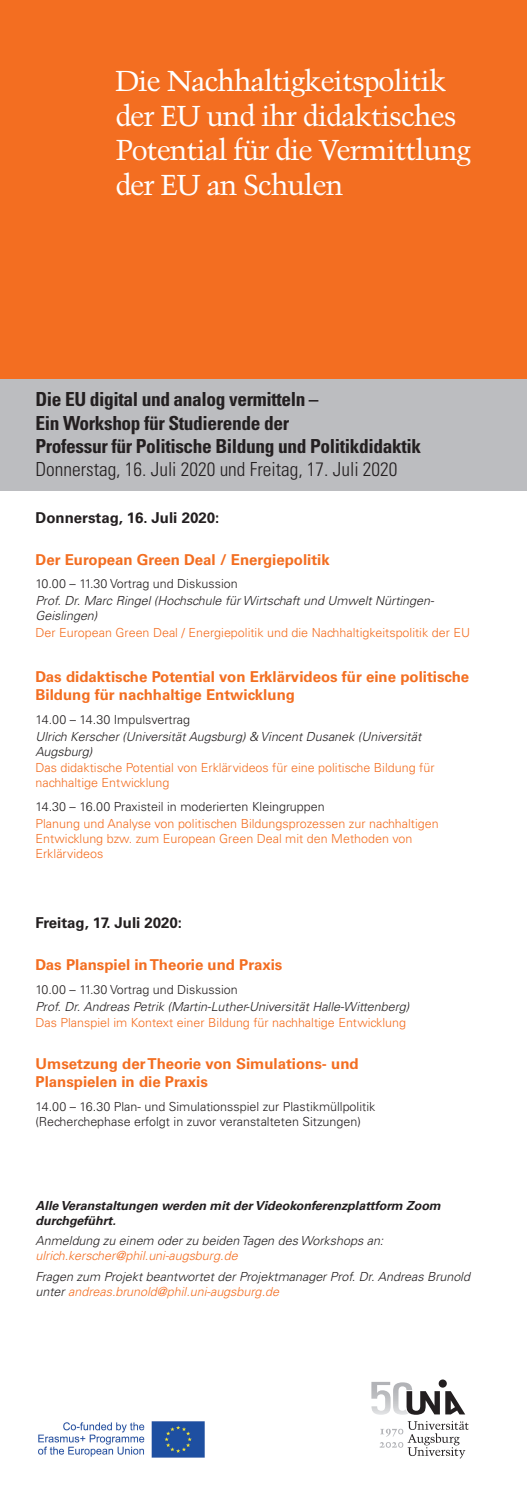
<style>
.page{position:relative;width:527px;height:1489px;background:#fff}
.page>*{position:absolute;margin:0;border:0;box-sizing:border-box;transform-origin:0 0}
.t1{font:28.75px/34.5px "Trump Mediaeval LT Std";letter-spacing:-.04em;color:#fff}
.t2{font:700 condensed 19.38px/23.2px "Univers LT Std";letter-spacing:-.02em;color:#231f20}
.t3{font:300 condensed 19.38px "Univers LT Std";color:#231f20}
.t4{font:700 15px/18px "Univers LT Std";color:#f36e21}
.t5{font:700 15px "Univers LT Std";color:#231f20}
.t6{font:italic 300 12.5px/15px "Univers LT Std";color:#231f20}
.t7{font:300 12.5px/15px "Univers LT Std";color:#f36e21}
.t8{font:300 12.5px/15px "Univers LT Std";color:#231f20}
.t9{font:italic 700 12.5px/15px "Univers LT Std";color:#231f20}
.t10{font:italic 300 12.5px "Univers LT Std";color:#f36e21}
.s1{color:#f36e21}
</style>
<div class="page">
<div style="left:0;top:0;width:526px;height:379px;background:#f36e21"></div>
<svg style="left:379px;top:1421px;width:89px;height:37px"></svg>
<svg style="left:371px;top:1379px;width:94px;height:35px"></svg>
<img style="left:38px;top:1421px;width:167px;height:36px">
<div style="left:0;top:379px;width:526px;height:111px;background:#bcbdc0"></div>
<h1 class="t1" style="left:115px;top:64px;width:357px">Die Nachhaltigkeitspolitik der EU und ihr didaktisches<br>Potential für die Vermittlung der EU an Schulen</h1>
<h2 class="t2" style="left:35px;top:388px;width:386px">Die EU digital und analog vermitteln –<br>Ein Workshop für Studierende der<br>Professur für Politische Bildung und Politikdidaktik</h2>
<h2 class="t3" style="left:35px;top:457px;width:363px">Donnerstag, 16. Juli 2020 und Freitag, 17. Juli 2020</h2>
<p class="t5" style="left:35px;top:508px;width:185px">Donnerstag, 16. Juli 2020:</p>
<p class="t4" style="left:35px;top:550px;width:295px">Der European Green Deal / Energiepolitik</p>
<p class="t8" style="left:35px;top:576px;width:203px">10.00 – 11.30 Vortrag und Diskussion</p>
<p class="t6" style="left:35px;top:593px;width:400px">Prof. Dr. Marc Ringel (Hochschule für Wirtschaft und Umwelt Nürtingen-<br>Geislingen)</p>
<p class="t7" style="left:35px;top:625px;width:435px">Der European Green Deal / Energiepolitik und die Nachhaltigkeitspolitik der EU</p>
<p class="t4" style="left:35px;top:667px;width:435px">Das didaktische Potential von Erklärvideos für eine politische<br>Bildung für nachhaltige Entwicklung</p>
<p class="t8" style="left:35px;top:711px;width:156px">14.00 – 14.30 Impulsvertrag</p>
<p class="t6" style="left:35px;top:728px;width:387px">Ulrich Kerscher (Universität Augsburg) &amp; Vincent Dusanek (Universität<br>Augsburg)</p>
<p class="t7" style="left:35px;top:760px;width:400px">Das didaktische Potential von Erklärvideos für eine politische Bildung für nachhaltige Entwicklung</p>
<p class="t8" style="left:35px;top:799px;width:290px">14.30 – 16.00 Praxisteil in moderierten Kleingruppen</p>
<p class="t7" style="left:35px;top:816px;width:404px">Planung und Analyse von politischen Bildungsprozessen zur nachhaltigen<br>Entwicklung bzw. zum European Green Deal mit den Methoden von<br>Erklärvideos</p>
<p class="t5" style="left:35px;top:914px;width:148px">Freitag, 17. Juli 2020:</p>
<p class="t4" style="left:35px;top:955px;width:248px">Das Planspiel in Theorie und Praxis</p>
<p class="t8" style="left:35px;top:981px;width:203px">10.00 – 11.30 Vortrag und Diskussion</p>
<p class="t6" style="left:35px;top:998px;width:375px">Prof. Dr. Andreas Petrik (Martin-Luther-Universität Halle-Wittenberg)</p>
<p class="t7" style="left:35px;top:1015px;width:372px">Das Planspiel im Kontext einer Bildung für nachhaltige Entwicklung</p>
<p class="t4" style="left:35px;top:1055px;width:324px">Umsetzung der Theorie von Simulations- und<br>Planspielen in die Praxis</p>
<p class="t8" style="left:35px;top:1099px;width:341px">14.00 – 16.30 Plan- und Simulationsspiel zur Plastikmüllpolitik (Recherchephase erfolgt in zuvor veranstalteten Sitzungen)</p>
<p class="t9" style="left:35px;top:1198px;width:406px">Alle Veranstaltungen werden mit der Videokonferenzplattform Zoom durchgeführt.</p>
<p class="t6" style="left:35px;top:1233px;width:349px">Anmeldung zu einem oder zu beiden Tagen des Workshops an:</p>
<p class="t10" style="left:35px;top:1248px;width:203px">ulrich.kerscher@phil.uni-augsburg.de</p>
<p class="t6" style="left:35px;top:1268px;width:435px">Fragen zum Projekt beantwortet der Projektmanager Prof. Dr. Andreas Brunold unter <span class="s1">andreas.brunold@phil.uni-augsburg.de</span></p>
</div>
